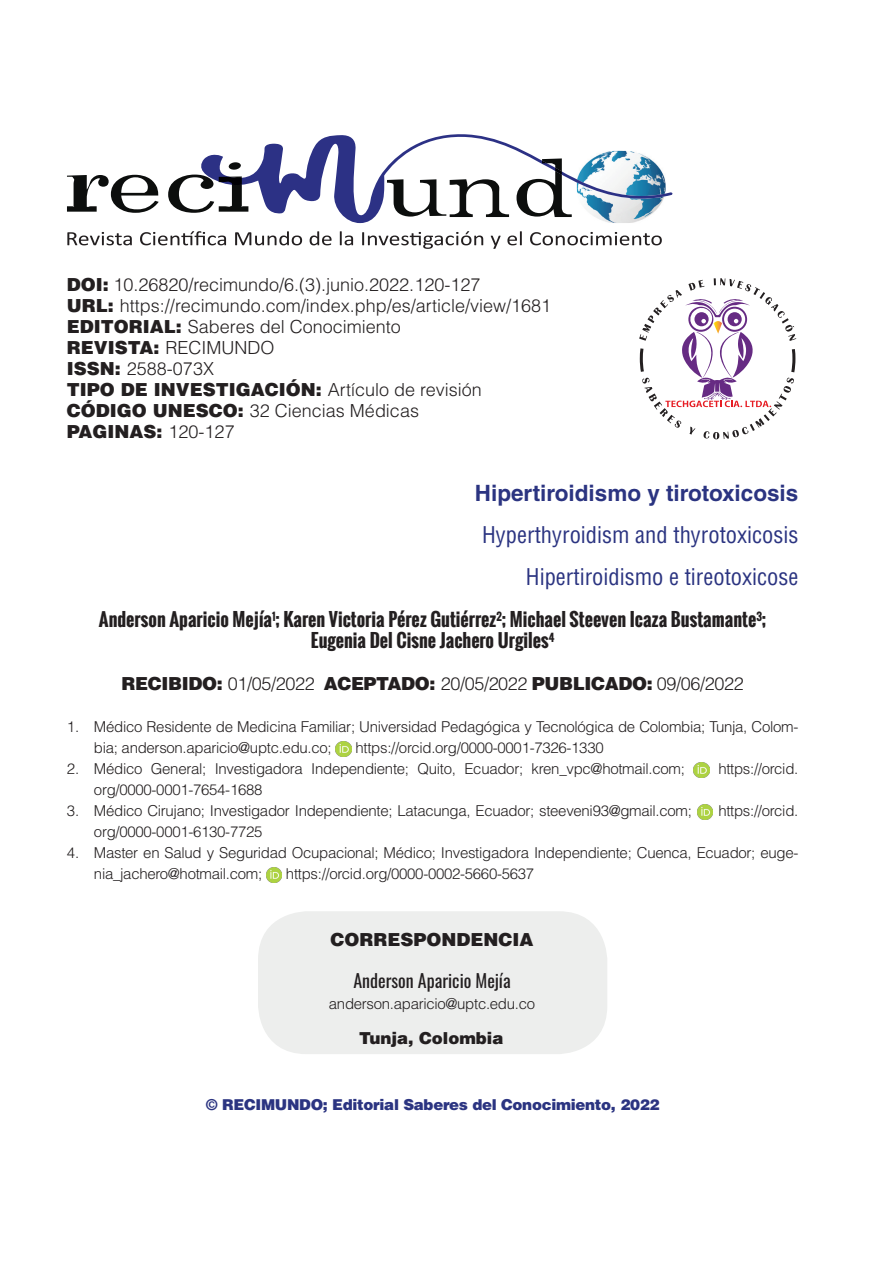
<style>
.page{position:relative;width:893px;height:1263px;background:#fff}
.page>*{position:absolute;margin:0;border:0;box-sizing:border-box;transform-origin:0 0}
.t1{font:condensed 22.5px "Helvetica LT Std";color:#2b3481}
.t2{font:700 22.5px "Helvetica LT Std";color:#2b3481}
.t3{font:300 18px "Helvetica LT Std";color:#231f20}
.t4{font:700 18px "Oswald";color:#231f20}
.t5{font:900 18px "Helvetica LT Std";color:#231f20}
.t6{font:300 18px "Helvetica LT Std";letter-spacing:-.02em;color:#231f20}
.t7{font:18px "Oswald";color:#231f20}
.t8{font:900 16.5px "Helvetica LT Std";color:#231f20}
.t9{font:300 15px/21px "Helvetica LT Std";letter-spacing:-.02em;color:#231f20}
.t10{font:900 15px "Helvetica LT Std";letter-spacing:-.02em;color:#2b3481}
.s1{font-weight:900}
.s2{font-weight:300}
</style>
<div class="page">
<svg style="left:67px;top:175px;width:92px;height:38px"></svg>
<svg style="left:168px;top:134px;width:505px;height:89px"></svg>
<svg style="left:67px;top:232px;width:65px;height:13px"></svg>
<svg style="left:140px;top:231px;width:86px;height:14px"></svg>
<svg style="left:235px;top:231px;width:67px;height:14px"></svg>
<svg style="left:310px;top:231px;width:22px;height:14px"></svg>
<svg style="left:340px;top:231px;width:13px;height:14px"></svg>
<svg style="left:362px;top:231px;width:121px;height:18px"></svg>
<svg style="left:491px;top:236px;width:10px;height:13px"></svg>
<svg style="left:507px;top:231px;width:15px;height:14px"></svg>
<svg style="left:530px;top:232px;width:132px;height:13px"></svg>
<img style="left:336px;top:741px;width:15px;height:16px">
<img style="left:694px;top:762px;width:15px;height:16px">
<img style="left:697px;top:804px;width:16px;height:16px">
<img style="left:266px;top:867px;width:16px;height:16px">
<div style="left:258px;top:911px;width:349px;height:143px;background:#edeeed;border-radius:49px"></div>
<svg style="left:639px;top:278px;width:157px;height:161px"></svg>
<p class="t3" style="left:67px;top:273px;width:415px"><span class="s1">DOI:</span> 10.26820/recimundo/6.(3).junio.2022.120-127</p>
<p class="t3" style="left:67px;top:294px;width:486px"><span class="s1">URL:</span> https://recimundo.com/index.php/es/article/view/1681</p>
<p class="t3" style="left:67px;top:315px;width:335px"><span class="s1">EDITORIAL:</span> Saberes del Conocimiento</p>
<p class="t3" style="left:67px;top:336px;width:209px"><span class="s1">REVISTA:</span> RECIMUNDO</p>
<p class="t3" style="left:67px;top:357px;width:149px"><span class="s1">ISSN:</span> 2588-073X</p>
<p class="t5" style="left:67px;top:378px;width:416px">TIPO DE INVESTIGACIÓN: <span class="s2">Artículo de revisión</span></p>
<p class="t3" style="left:67px;top:399px;width:354px"><span class="s1">CÓDIGO UNESCO:</span> 32 Ciencias Médicas</p>
<p class="t5" style="left:67px;top:420px;width:169px">PAGINAS: <span class="s2">120-127</span></p>
<p class="t2" style="left:475px;top:479px;width:325px">Hipertiroidismo y tirotoxicosis</p>
<p class="t1" style="left:482px;top:521px;width:318px">Hyperthyroidism and thyrotoxicosis</p>
<p class="t1" style="left:526px;top:563px;width:274px">Hipertiroidismo e tireotoxicose</p>
<p class="t4" style="left:99px;top:606px;width:669px">Anderson Aparicio Mejía<sup>1</sup>; Karen Victoria Pérez Gutiérrez<sup>2</sup>; Michael Steeven Icaza Bustamante<sup>3</sup>;</p>
<p class="t4" style="left:311px;top:627px;width:245px">Eugenia Del Cisne Jachero Urgiles<sup>4</sup></p>
<p class="t6" style="left:122px;top:672px;width:624px"><span class="s1">RECIBIDO:</span> 01/05/2022 <span class="s1">ACEPTADO:</span> 20/05/2022 <span class="s1">PUBLICADO:</span> 09/06/2022</p>
<p class="t9" style="left:94px;top:716px;width:706px;text-indent:-27px">1. Médico Residente de Medicina Familiar; Universidad Pedagógica y Tecnológica de Colombia; Tunja, Colom&shy;bia; anderson.aparicio@uptc.edu.co;</p>
<p class="t9" style="left:355px;top:737px;width:250px">https://orcid.org/0000-0001-7326-1330</p>
<p class="t9" style="left:67px;top:758px;width:619px">2. Médico General; Investigadora Independiente; Quito, Ecuador; kren_vpc@hotmail.com;</p>
<p class="t9" style="left:718px;top:758px;width:82px">https://orcid.</p>
<p class="t9" style="left:94px;top:779px;width:170px">org/0000-0001-7654-1688</p>
<p class="t9" style="left:67px;top:800px;width:626px">3. Médico Cirujano; Investigador Independiente; Latacunga, Ecuador; steeveni93@gmail.com;</p>
<p class="t9" style="left:718px;top:800px;width:82px">https://orcid.</p>
<p class="t9" style="left:94px;top:821px;width:170px">org/0000-0001-6130-7725</p>
<p class="t9" style="left:94px;top:842px;width:706px;text-indent:-27px">4. Master en Salud y Seguridad Ocupacional; Médico; Investigadora Independiente; Cuenca, Ecuador; euge&shy;nia_jachero@hotmail.com;</p>
<p class="t9" style="left:286px;top:863px;width:250px">https://orcid.org/0000-0002-5660-5637</p>
<p class="t5" style="left:331px;top:927px;width:204px">CORRESPONDENCIA</p>
<p class="t7" style="left:353px;top:964px;width:159px">Anderson Aparicio Mejía</p>
<p class="t9" style="left:329px;top:993px;width:208px">anderson.aparicio@uptc.edu.co</p>
<p class="t8" style="left:359px;top:1028px;width:146px">Tunja, Colombia</p>
<p class="t10" style="left:206px;top:1095px;width:455px">© RECIMUNDO; Editorial Saberes del Conocimiento, 2022</p>
</div>
